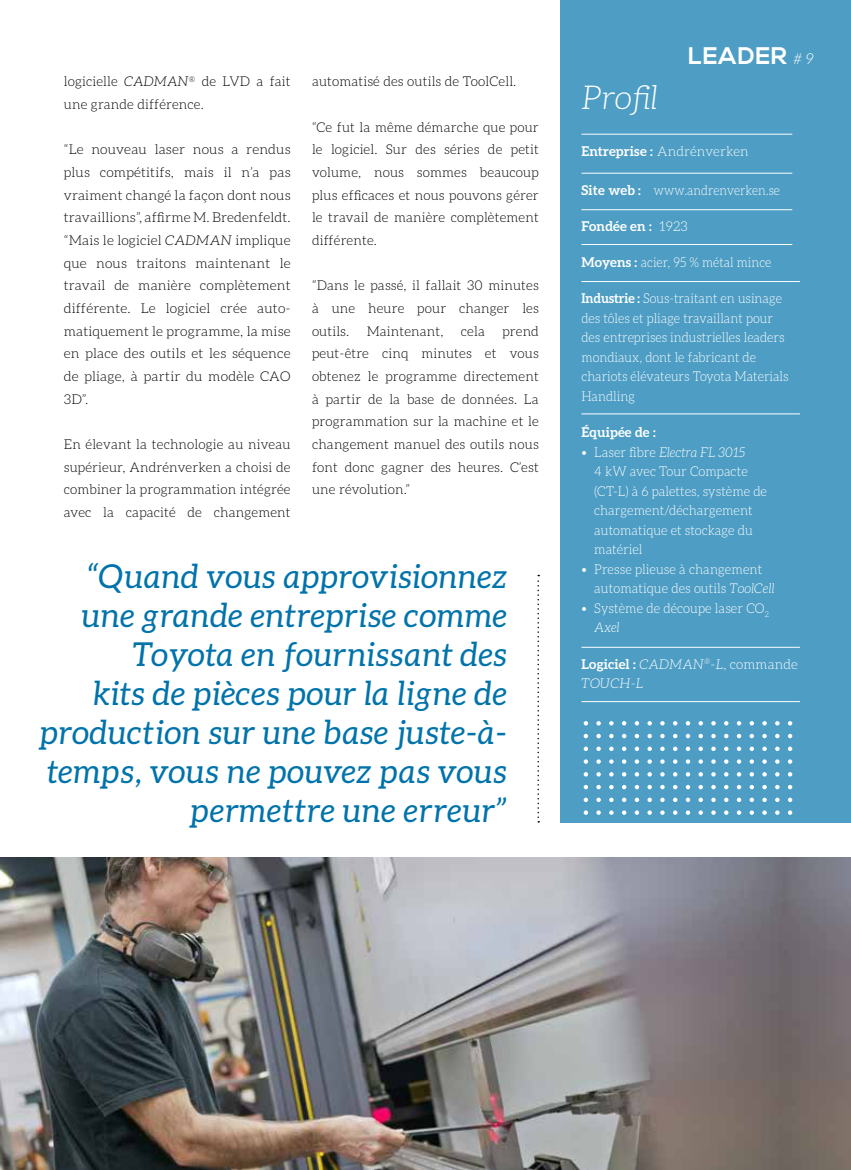
<style>
.page{position:relative;width:851px;height:1170px;background:#fff}
.page>*{position:absolute;margin:0;border:0;box-sizing:border-box;transform-origin:0 0}
.t1{font:italic 33px/39px "Aleo";letter-spacing:.02em;color:#0073ab;text-align:right}
.t2{font:italic 300 33px "Aleo";color:#fff}
.t3{font:700 24px "Nexa";letter-spacing:.025em;color:#fff}
.t4{font:italic 300 15px "Aleo";color:#fff}
.t5{font:300 13.5px/22.6px "Aleo";letter-spacing:.01em;color:#000;text-align:justify}
.t6{font:300 13.5px/19.5px "Aleo";color:#fff;scale:.96 1}
.t7{font:300 13.5px/19.5px "Aleo";color:#fff;scale:.94 1}
.t8{font:italic 300 13.5px/19.5px "Aleo";letter-spacing:.01em;color:#fff}
.t9{font:300 13.5px "Aleo";color:#fff;scale:.9 1}
.t10{font:300 13.5px "Aleo";color:#fff;scale:.93 1}
.t11{font:300 13.5px "Aleo";color:#fff}
.t12{font:700 13.5px "Aleo";letter-spacing:.01em;color:#fff}
.s1{font-style:italic}
.s2{font-weight:700}
.s3{font-weight:300}
.s4{font-weight:700;font-style:normal}
.s5{font-style:normal}
</style>
<div class="page">
<div style="left:560px;top:0;width:290px;height:822px;background:#4d9dc4"></div>
<svg style="left:537px;top:574px;width:2px;height:248px"></svg>
<img style="left:0;top:857px;width:850px;height:312px">
<svg style="left:583px;top:721px;width:209px;height:102px"></svg>
<hr style="left:581px;top:134px;width:211px;height:1px;background:#fff">
<hr style="left:581px;top:173px;width:211px;height:1px;background:#fff">
<hr style="left:581px;top:209px;width:211px;height:1px;background:#fff">
<hr style="left:581px;top:244px;width:211px;height:1px;background:#fff">
<hr style="left:581px;top:281px;width:218px;height:1px;background:#fff">
<hr style="left:581px;top:413px;width:218px;height:1px;background:#fff">
<hr style="left:581px;top:647px;width:218px;height:1px;background:#fff">
<hr style="left:581px;top:701px;width:218px;height:1px;background:#fff">
<p class="t5" style="left:64px;top:70px;width:228px">logicielle <span class="s1">CADMAN</span><sup>®</sup> de LVD a fait une grande différence.</p>
<p class="t5" style="left:64px;top:138px;width:228px">“Le nouveau laser nous a rendus plus compétitifs, mais il n’a pas vraiment changé la façon dont nous travaillions”, affirme M. Bredenfeldt. “Mais le logiciel <span class="s1">CADMAN</span> implique que nous traitons maintenant le travail de manière complètement différente. Le logiciel crée auto&shy;matiquement le programme, la mise en place des outils et les séquence de pliage, à partir du modèle CAO 3D”.</p>
<p class="t5" style="left:64px;top:433px;width:228px">En élevant la technologie au niveau supérieur, Andrénverken a choisi de combiner la programmation intégrée avec la capacité de changement</p>
<p class="t5" style="left:312px;top:70px;width:206px">automatisé des outils de ToolCell.</p>
<p class="t5" style="left:312px;top:116px;width:228px">“Ce fut la même démarche que pour le logiciel. Sur des séries de petit volume, nous sommes beaucoup plus efficaces et nous pouvons gérer le travail de manière complètement différente.</p>
<p class="t5" style="left:312px;top:274px;width:228px">“Dans le passé, il fallait 30 minutes à une heure pour changer les outils.</p>
<p class="t5" style="left:312px;top:320px;width:228px;text-indent:190px">prend peut-être cinq minutes et vous obtenez le programme directement à partir de la base de données. La programmation sur la machine et le changement manuel des outils nous font donc gagner des heures. C’est une révolution.”</p>
<p class="t5" style="left:366px;top:320px;width:78px">Maintenant,</p>
<p class="t5" style="left:461px;top:320px;width:26px">cela</p>
<h1 class="t1" style="left:40px;top:556px;width:469px">“Quand vous approvisionnez une grande entreprise comme<br>Toyota en fournissant des<br>kits de pièces pour la ligne de production sur une base juste-à&shy;temps, vous ne pouvez pas vous permettre une erreur”</h1>
<h1 class="t2" style="left:581px;top:80px;width:77px">Profil</h1>
<h2 class="t3" style="left:688px;top:42px;width:100px">LEADER</h2>
<p class="t4" style="left:793px;top:50px;width:22px"># 9</p>
<p class="t11" style="left:581px;top:144px;width:169px"><span class="s2">Entreprise :</span> Andrénverken</p>
<p class="t9" style="left:581px;top:183px;width:222px"><span class="s2">Site web :</span> www.andrenverken.se</p>
<p class="t12" style="left:581px;top:219px;width:108px">Fondée en : <span class="s3">1923</span></p>
<p class="t10" style="left:581px;top:254px;width:205px"><span class="s2">Moyens :</span> acier, 95 % métal mince</p>
<p class="t7" style="left:581px;top:288px;width:222px"><span class="s2">Industrie :</span> Sous-traitant en usinage des tôles et pliage travaillant pour des entreprises industrielles leaders mondiaux, dont le fabricant de chariots élévateurs Toyota Materials<br>Handling</p>
<p class="t12" style="left:581px;top:424px;width:76px">Équipée de :</p>
<p class="t6" style="left:594px;top:442px;width:181px;text-indent:-13px">• Laser fibre <span class="s1">Electra FL 3015<br></span>4 kW avec Tour Compacte (CT-L) à 6 palettes, système de chargement/déchargement automatique et stockage du matériel</p>
<p class="t6" style="left:594px;top:559px;width:189px;text-indent:-13px">• Presse plieuse à changement automatique des outils <span class="s1">ToolCell</span></p>
<p class="t6" style="left:594px;top:598px;width:183px;text-indent:-13px">• Système de découpe laser CO<sub>2<br></sub><span class="s1">Axel</span></p>
<p class="t8" style="left:581px;top:654px;width:218px"><span class="s4">Logiciel :</span> CADMAN<sup>®</sup>-L<span class="s5">, commande<br></span>TOUCH-L</p>
</div>
